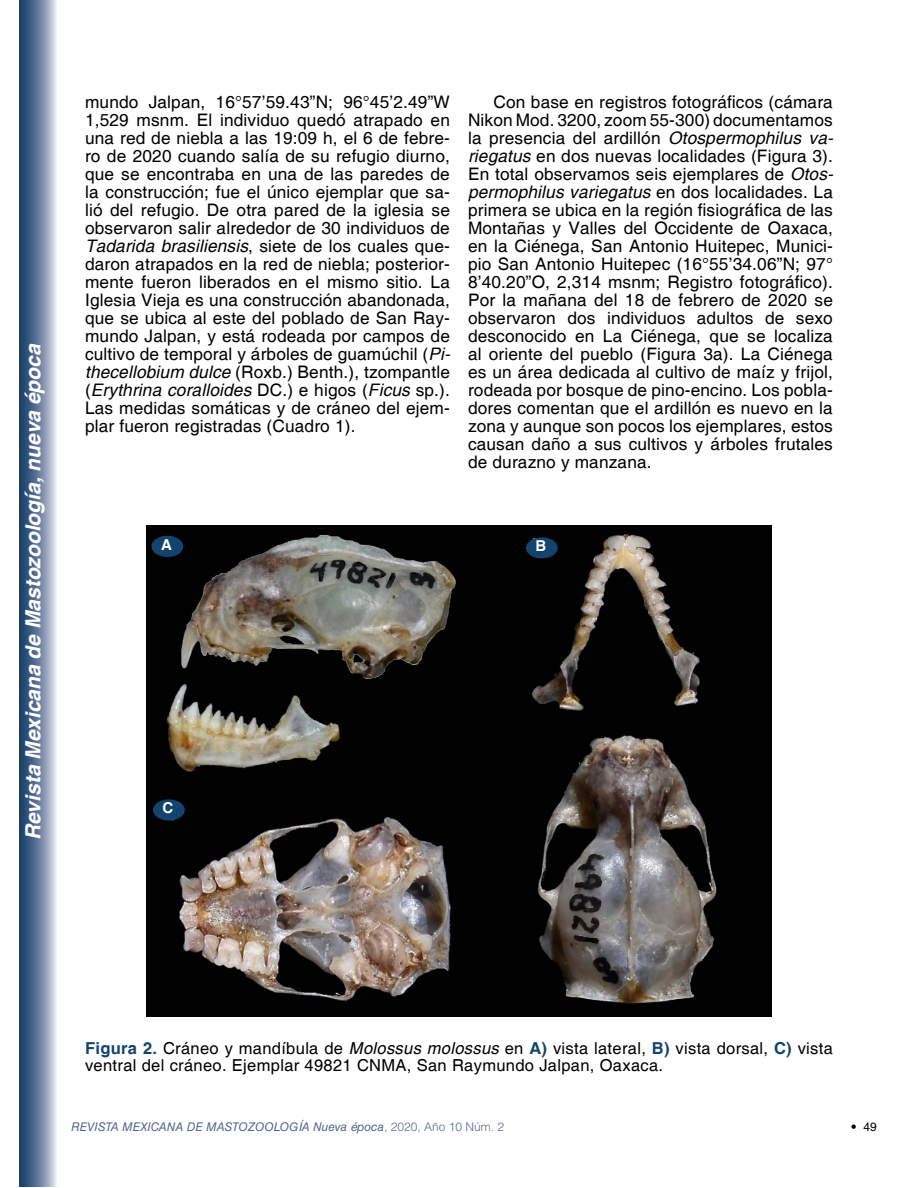
<style>
.page{position:relative;width:918px;height:1188px;background:#fff}
.page>*{position:absolute;margin:0;border:0;box-sizing:border-box;transform-origin:0 0}
.t1{font:italic 700 21px "Helvetica";color:#fff}
.t2{font:17.25px/18px "Helvetica";letter-spacing:.01em;color:#000;text-align:justify}
.t3{font:16.5px/16.5px "Helvetica";letter-spacing:.02em;color:#000}
.t4{font:700 15px "Helvetica";color:#fff}
.t5{font:italic 12px "Helvetica LT Std";color:#52698d}
.t6{font:12px "Helvetica LT Std";color:#000}
.s1{font-style:italic}
.s2{font-weight:700;color:#14436c}
.s3{font-weight:300;font-style:normal}
.s4{font-weight:300}
</style>
<div class="page">
<svg style="left:20px;top:0;width:36px;height:1186px;background:#6b809e"></svg>
<img style="left:147px;top:526px;width:624px;height:490px">
<div style="left:152px;top:537px;width:31px;height:19px;background:#14436c;border-radius:50%"></div>
<div style="left:151px;top:536px;width:32px;height:21px;border:2px solid #14436c;border-radius:50%"></div>
<div style="left:527px;top:538px;width:30px;height:20px;background:#14436c;border-radius:50%"></div>
<div style="left:526px;top:537px;width:32px;height:21px;border:2px solid #14436c;border-radius:50%"></div>
<div style="left:154px;top:800px;width:30px;height:20px;background:#14436c;border-radius:50%"></div>
<div style="left:153px;top:799px;width:32px;height:22px;border:2px solid #14436c;border-radius:50%"></div>
<p class="t1" style="left:20px;top:840px;width:498px;rotate:-90deg">Revista Mexicana de Mastozoología, nueva época</p>
<p class="t2" style="left:85px;top:94px;width:367px">mundo Jalpan, 16°57’59.43”N; 96°45’2.49”W 1,529 msnm. El individuo quedó atrapado en una red de niebla a las 19:09 h, el 6 de febre&shy;ro de 2020 cuando salía de su refugio diurno, que se encontraba en una de las paredes de la construcción; fue el único ejemplar que sa&shy;lió del refugio. De otra pared de la iglesia se observaron salir alrededor de 30 individuos de <span class="s1">Tadarida brasiliensis</span>, siete de los cuales que&shy;daron atrapados en la red de niebla; posterior&shy;mente fueron liberados en el mismo sitio. La Iglesia Vieja es una construcción abandonada, que se ubica al este del poblado de San Ray&shy;mundo Jalpan, y está rodeada por campos de cultivo de temporal y árboles de guamúchil (<span class="s1">Pi&shy;thecellobium dulce</span> (Roxb.) Benth.), tzompantle (<span class="s1">Erythrina coralloides</span> DC.) e higos (<span class="s1">Ficus</span> sp.).<br>Las medidas somáticas y de cráneo del ejem&shy;plar fueron registradas (Cuadro 1).</p>
<p class="t2" style="left:468px;top:93px;width:367px;text-indent:26px">Con base en registros fotográficos (cámara Nikon Mod. 3200, zoom 55-300) documentamos la presencia del ardillón <span class="s1">Otospermophilus va&shy;riegatus</span> en dos nuevas localidades (Figura 3).<br>En total observamos seis ejemplares de <span class="s1">Otos&shy;permophilus variegatus</span> en dos localidades. La primera se ubica en la región fisiográfica de las Montañas y Valles del Occidente de Oaxaca, en la Ciénega, San Antonio Huitepec, Munici&shy;pio San Antonio Huitepec (16°55’34.06”N; 97° 8’40.20”O, 2,314 msnm; Registro fotográfico).<br>Por la mañana del 18 de febrero de 2020 se observaron dos individuos adultos de sexo desconocido en La Ciénega, que se localiza al oriente del pueblo (Figura 3a). La Ciénega es un área dedicada al cultivo de maíz y frijol, rodeada por bosque de pino-encino. Los pobla&shy;dores comentan que el ardillón es nuevo en la zona y aunque son pocos los ejemplares, estos causan daño a sus cultivos y árboles frutales de durazno y manzana.</p>
<p class="t4" style="left:161px;top:535px;width:12px">A</p>
<p class="t4" style="left:535px;top:537px;width:12px">B</p>
<p class="t4" style="left:163px;top:799px;width:12px">C</p>
<p class="t3" style="left:85px;top:1041px;width:749px"><span class="s2">Figura 2.</span> Cráneo y mandíbula de <span class="s1">Molossus molossus</span> en <span class="s2">A)</span> vista lateral, <span class="s2">B)</span> vista dorsal, <span class="s2">C)</span> vista ventral del cráneo. Ejemplar 49821 CNMA, San Raymundo Jalpan, Oaxaca.</p>
<p class="t5" style="left:71px;top:1120px;width:435px">REVISTA MEXICANA DE MASTOZOOLOGÍA NUEVA ÉPOCA<span class="s3">, 2020, Año 10 Núm. 2</span></p>
<p class="t6" style="left:851px;top:1120px;width:28px"><span class="s4">•</span> 49</p>
</div>
